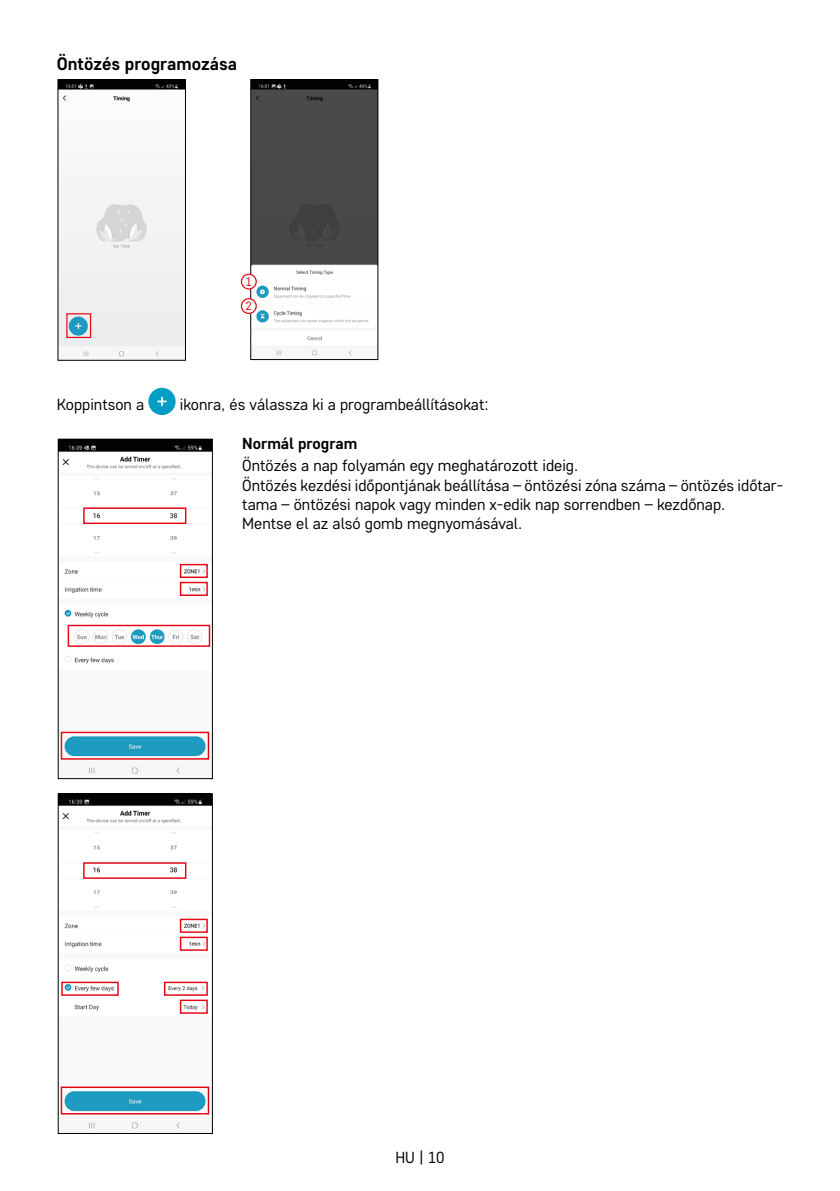
<style>
.page{position:relative;width:840px;height:1191px;background:#fff}
.page>*{position:absolute;margin:0;border:0;box-sizing:border-box;transform-origin:0 0}
.t1{font:700 18px "Core Sans D55";color:#000}
.t2{font:16px/19.2px "Core Sans D35";color:#000}
.t3{font:700 16px "Core Sans D55";color:#000}
.t4{font:12px/23.8px "Core Sans D35";color:#e30613}
</style>
<div class="page">
<img style="left:60px;top:81px;width:123px;height:276px">
<div style="left:58px;top:79px;width:127px;height:281px;border:1px solid #000"></div>
<div style="left:66px;top:313px;width:25px;height:25px;border:1px solid #e30613"></div>
<img style="left:252px;top:81px;width:124px;height:275px">
<div style="left:250px;top:79px;width:128px;height:281px;border:1px solid #000"></div>
<div style="left:241px;top:274px;width:15px;height:15px;background:#fff;border-radius:50%"></div>
<div style="left:241px;top:274px;width:16px;height:15px;border:1px solid #e30613;border-radius:50%"></div>
<div style="left:241px;top:299px;width:15px;height:14px;background:#fff;border-radius:50%"></div>
<div style="left:241px;top:298px;width:16px;height:16px;border:1px solid #e30613;border-radius:50%"></div>
<svg style="left:148px;top:388px;width:27px;height:27px"></svg>
<img style="left:60px;top:441px;width:150px;height:333px">
<div style="left:58px;top:439px;width:154px;height:340px;border:1px solid #000"></div>
<div style="left:83px;top:507px;width:103px;height:17px;border:1px solid #e30613"></div>
<div style="left:68px;top:625px;width:142px;height:22px;border:1px solid #e30613"></div>
<div style="left:180px;top:582px;width:28px;height:14px;border:1px solid #e30613"></div>
<div style="left:61px;top:731px;width:148px;height:28px;border:1px solid #e30613"></div>
<div style="left:180px;top:564px;width:28px;height:14px;border:1px solid #e30613"></div>
<img style="left:60px;top:795px;width:150px;height:334px">
<div style="left:58px;top:793px;width:154px;height:340px;border:1px solid #000"></div>
<div style="left:83px;top:862px;width:103px;height:17px;border:1px solid #e30613"></div>
<div style="left:180px;top:936px;width:28px;height:14px;border:1px solid #e30613"></div>
<div style="left:61px;top:1086px;width:148px;height:28px;border:1px solid #e30613"></div>
<div style="left:180px;top:918px;width:28px;height:15px;border:1px solid #e30613"></div>
<div style="left:180px;top:999px;width:28px;height:14px;border:1px solid #e30613"></div>
<div style="left:164px;top:981px;width:44px;height:14px;border:1px solid #e30613"></div>
<div style="left:61px;top:981px;width:58px;height:14px;border:1px solid #e30613"></div>
<p class="t1" style="left:57px;top:52px;width:182px">Öntözés programozása</p>
<p class="t4" style="left:245px;top:269px;width:8px">1<br>2</p>
<p class="t2" style="left:57px;top:394px;width:89px">Koppintson a</p>
<p class="t2" style="left:180px;top:394px;width:310px">ikonra, és válassza ki a programbeállításokat:</p>
<p class="t3" style="left:242px;top:433px;width:117px">Normál program</p>
<p class="t2" style="left:242px;top:456px;width:542px">Öntözés a nap folyamán egy meghatározott ideig.<br>Öntözés kezdési időpontjának beállítása – öntözési zóna száma – öntözés időtar&shy;tama – öntözési napok vagy minden x-edik nap sorrendben – kezdőnap.<br>Mentse el az alsó gomb megnyomásával.</p>
<p class="t2" style="left:395px;top:1147px;width:51px">HU | 10</p>
</div>
